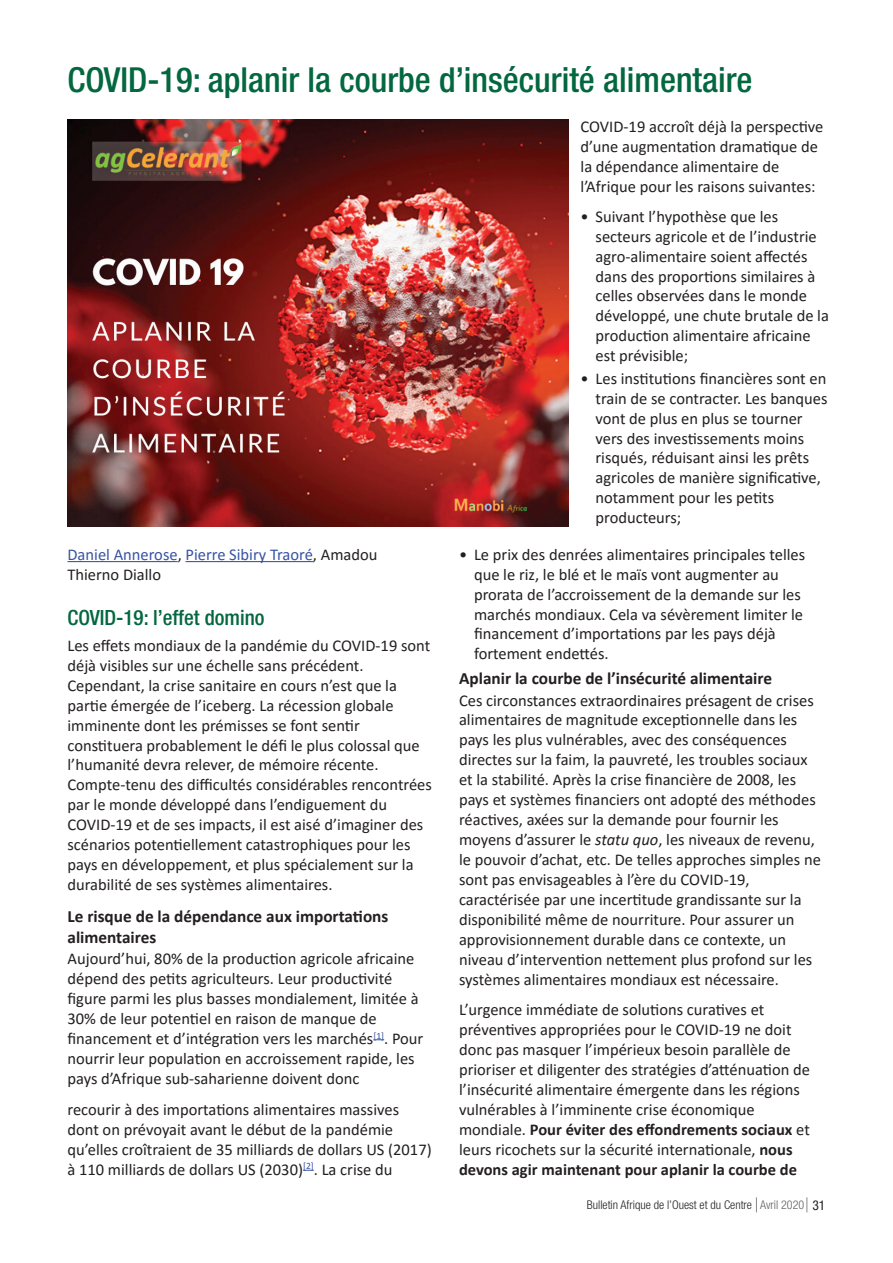
<style>
.page{position:relative;width:893px;height:1263px;background:#fff}
.page>*{position:absolute;margin:0;border:0;box-sizing:border-box;transform-origin:0 0}
.t1{font:500 condensed 34.5px "Helvetica Neue LT Std";color:#03673f}
.t2{font:500 condensed 21px "Helvetica Neue LT Std";color:#03673f}
.t3{font:700 17.25px/20.9px "Calibri";color:#231f20}
.t4{font:16.5px/20px "Calibri";color:#231f20}
.t5{font:16.5px/20px "Calibri";color:#3853a3}
.t6{font:300 condensed 12px "Helvetica Neue LT Std";color:#231f20}
.s1{font-style:italic}
.s2{font-weight:700}
.s3{color:#231f20}
.s4{color:#5f5f62}
.s5{font-weight:400;font-size:13.5px}
</style>
<div class="page">
<svg style="left:756px;top:1197px;width:1px;height:15px"></svg>
<svg style="left:806px;top:1197px;width:1px;height:15px"></svg>
<hr style="left:68px;top:561px;width:110px;height:1px;background:#3853a3">
<hr style="left:186px;top:561px;width:127px;height:1px;background:#3853a3">
<img style="left:68px;top:120px;width:501px;height:406px">
<h1 class="t1" style="left:68px;top:59px;width:686px">COVID-19: aplanir la courbe d’insécurité alimentaire</h1>
<p class="t4" style="left:580px;top:116px;width:244px">COVID-19 accroît déjà la perspective d’une augmentation dramatique de la dépendance alimentaire de l’Afrique pour les raisons suivantes:</p>
<p class="t4" style="left:595px;top:206px;width:235px;text-indent:-15px">• Suivant l’hypothèse que les secteurs agricole et de l’industrie agro-alimentaire soient affectés dans des proportions similaires à celles observées dans le monde développé, une chute brutale de la production alimentaire africaine est prévisible;</p>
<p class="t4" style="left:595px;top:368px;width:233px;text-indent:-15px">• Les institutions financières sont en train de se contracter. Les banques vont de plus en plus se tourner vers des investissements moins risqués, réduisant ainsi les prêts agricoles de manière significative, notamment pour les petits producteurs;</p>
<p class="t4" style="left:474px;top:544px;width:333px;text-indent:-15px">• Le prix des denrées alimentaires principales telles que le riz, le blé et le maïs vont augmenter au prorata de l’accroissement de la demande sur les marchés mondiaux. Cela va sévèrement limiter le financement d’importations par les pays déjà fortement endettés.</p>
<p class="t3" style="left:459px;top:667px;width:315px">Aplanir la courbe de l’insécurité alimentaire</p>
<p class="t4" style="left:459px;top:690px;width:363px">Ces circonstances extraordinaires présagent de crises alimentaires de magnitude exceptionnelle dans les pays les plus vulnérables, avec des conséquences directes sur la faim, la pauvreté, les troubles sociaux et la stabilité. Après la crise financière de 2008, les pays et systèmes financiers ont adopté des méthodes réactives, axées sur la demande pour fournir les moyens d’assurer le <span class="s1">statu quo</span>, les niveaux de revenu, le pouvoir d’achat, etc. De telles approches simples ne sont pas envisageables à l’ère du COVID-19, caractérisée par une incertitude grandissante sur la disponibilité même de nourriture. Pour assurer un approvisionnement durable dans ce contexte, un niveau d’intervention nettement plus profond sur les systèmes alimentaires mondiaux est nécessaire.</p>
<p class="t4" style="left:459px;top:999px;width:353px">L’urgence immédiate de solutions curatives et préventives appropriées pour le COVID-19 ne doit donc pas masquer l’impérieux besoin parallèle de prioriser et diligenter des stratégies d’atténuation de l’insécurité alimentaire émergente dans les régions vulnérables à l’imminente crise économique mondiale. <span class="s2">Pour éviter des effondrements sociaux</span> et leurs ricochets sur la sécurité internationale, <span class="s2">nous devons agir maintenant pour aplanir la courbe de</span></p>
<p class="t5" style="left:68px;top:544px;width:311px">Daniel Annerose<span class="s3">,</span> Pierre Sibiry Traoré<span class="s3">, Amadou<br>Thierno Diallo</span></p>
<p class="t2" style="left:68px;top:605px;width:199px">COVID-19: l’effet domino</p>
<p class="t4" style="left:68px;top:635px;width:366px">Les effets mondiaux de la pandémie du COVID-19 sont déjà visibles sur une échelle sans précédent.<br>Cependant, la crise sanitaire en cours n’est que la partie émergée de l’iceberg. La récession globale imminente dont les prémisses se font sentir constituera probablement le défi le plus colossal que l’humanité devra relever, de mémoire récente.<br>Compte-tenu des difficultés considérables rencontrées par le monde développé dans l’endiguement du COVID-19 et de ses impacts, il est aisé d’imaginer des scénarios potentiellement catastrophiques pour les pays en développement, et plus spécialement sur la durabilité de ses systèmes alimentaires.</p>
<p class="t3" style="left:68px;top:905px;width:322px">Le risque de la dépendance aux importations alimentaires</p>
<p class="t4" style="left:68px;top:948px;width:357px">Aujourd’hui, 80% de la production agricole africaine dépend des petits agriculteurs. Leur productivité figure parmi les plus basses mondialement, limitée à 30% de leur potentiel en raison de manque de financement et d’intégration vers les marchés<sup>[1]</sup>. Pour nourrir leur population en accroissement rapide, les pays d’Afrique sub-saharienne doivent donc</p>
<p class="t4" style="left:68px;top:1099px;width:366px">recourir à des importations alimentaires massives dont on prévoyait avant le début de la pandémie qu’elles croîtraient de 35 milliards de dollars US (2017) à 110 milliards de dollars US (2030)<sup>[2]</sup>. La crise du</p>
<p class="t6" style="left:587px;top:1198px;width:240px">Bulletin Afrique de l’Ouest et du Centre <span class="s4">Avril 2020</span> <span class="s5">31</span></p>
</div>
